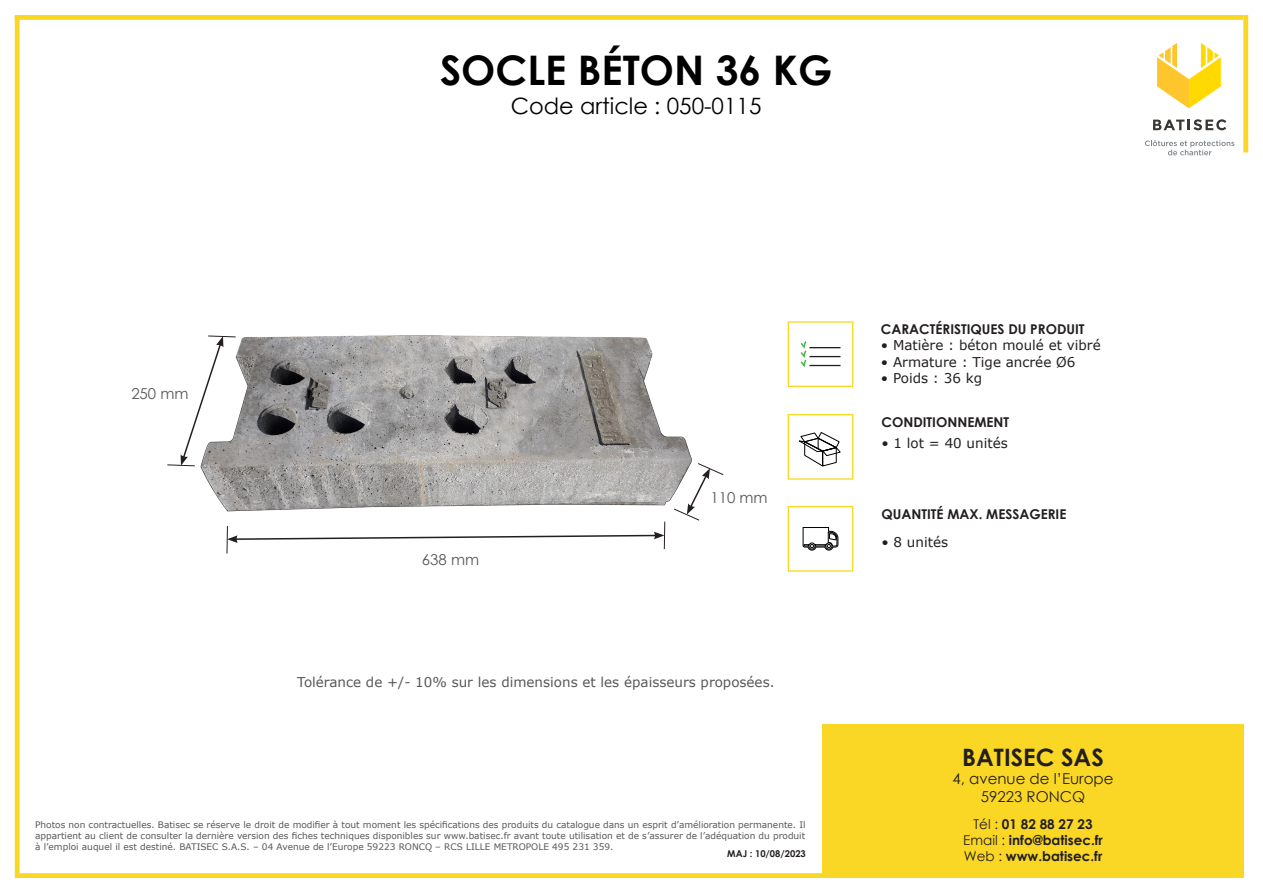
<style>
.page{position:relative;width:1263px;height:893px;background:#fff}
.page>*{position:absolute;margin:0;border:0;box-sizing:border-box;transform-origin:0 0}
.t1{font:700 40.8px "Century Gothic";color:#000001}
.t2{font:700 24px "Century Gothic";color:#231f20}
.t3{font:22.5px "Century Gothic";color:#000001}
.t4{font:15px/18px "Century Gothic";color:#231f20;text-align:center}
.t5{font:15px "Century Gothic";color:#57585a}
.t6{font:700 13.5px/16.2px "Century Gothic";color:#231f20;text-align:center}
.t7{font:13.5px "Verdana";color:#231f20}
.t8{font:13.5px "Verdana";color:#57585a}
.t9{font:700 9.45px "Century Gothic";color:#231f20}
.t10{font:9px/10.8px "Verdana";color:#57585a;text-align:justify}
.s1{font-weight:400}
</style>
<div class="page">
<div style="left:15px;top:15px;width:5px;height:858px;background:#fad725"></div>
<div style="left:15px;top:15px;width:1228px;height:5px;background:#fad725"></div>
<div style="left:1243px;top:15px;width:5px;height:137px;background:#fad725"></div>
<div style="left:15px;top:873px;width:1229px;height:5px;background:#fad725"></div>
<div style="left:822px;top:725px;width:422px;height:153px;background:#fad725"></div>
<svg style="left:1157px;top:43px;width:64px;height:65px"></svg>
<svg style="left:1153px;top:119px;width:73px;height:11px"></svg>
<svg style="left:1145px;top:140px;width:89px;height:15px"></svg>
<div style="left:788px;top:321px;width:65px;height:66px;border:1px solid #fad725"></div>
<div style="left:788px;top:414px;width:65px;height:66px;border:1px solid #fad725"></div>
<div style="left:788px;top:506px;width:65px;height:66px;border:1px solid #fad725"></div>
<hr style="left:809px;top:347px;width:31px;height:1px;background:#231f20">
<hr style="left:809px;top:356px;width:31px;height:1px;background:#231f20">
<hr style="left:809px;top:365px;width:31px;height:1px;background:#231f20">
<svg style="left:800px;top:341px;width:7px;height:27px"></svg>
<svg style="left:799px;top:432px;width:42px;height:35px"></svg>
<svg style="left:803px;top:527px;width:35px;height:24px"></svg>
<img style="left:200px;top:335px;width:492px;height:177px">
<svg style="left:226px;top:521px;width:439px;height:33px"></svg>
<svg style="left:673px;top:462px;width:51px;height:59px"></svg>
<svg style="left:167px;top:335px;width:69px;height:132px"></svg>
<p class="t1" style="left:440px;top:39px;width:394px">SOCLE BÉTON 36 KG</p>
<p class="t3" style="left:511px;top:90px;width:252px">Code article : 050-0115</p>
<p class="t5" style="left:131px;top:383px;width:59px">250 mm</p>
<p class="t5" style="left:422px;top:549px;width:59px">638 mm</p>
<p class="t5" style="left:710px;top:487px;width:59px">110 mm</p>
<p class="t8" style="left:297px;top:673px;width:479px">Tolérance de +/- 10% sur les dimensions et les épaisseurs proposées.</p>
<p class="t10" style="left:35px;top:819px;width:772px">Photos non contractuelles. Batisec se réserve le droit de modifier à tout moment les spécifications des produits du catalogue dans un esprit d’amélioration permanente. Il appartient au client de consulter la dernière version des fiches techniques disponibles sur www.batisec.fr avant toute utilisation et de s’assurer de l’adéquation du produit à l’emploi auquel il est destiné. BATISEC S.A.S. – 04 Avenue de l’Europe 59223 RONCQ – RCS LILLE METROPOLE 495 231 359.</p>
<p class="t9" style="left:727px;top:846px;width:80px">MAJ : 10/08/2023</p>
<p class="t6" style="left:881px;top:321px;width:205px">CARACTÉRISTIQUES DU PRODUIT</p>
<p class="t7" style="left:881px;top:336px;width:221px">• Matière : béton moulé et vibré</p>
<p class="t7" style="left:881px;top:352px;width:196px">• Armature : Tige ancrée Ø6</p>
<p class="t7" style="left:881px;top:369px;width:103px">• Poids : 36 kg</p>
<p class="t6" style="left:881px;top:414px;width:129px">CONDITIONNEMENT</p>
<p class="t7" style="left:881px;top:433px;width:128px">• 1 lot = 40 unités</p>
<p class="t6" style="left:881px;top:505px;width:186px">QUANTITÉ MAX. MESSAGERIE</p>
<p class="t7" style="left:881px;top:533px;width:68px">• 8 unités</p>
<h2 class="t2" style="left:962px;top:739px;width:143px">BATISEC SAS</h2>
<h3 class="t4" style="left:952px;top:770px;width:163px">4, avenue de l’Europe<br>59223 RONCQ</h3>
<h3 class="t6" style="left:963px;top:815px;width:141px"><span class="s1">Tél :</span> 01 82 88 27 23<br><span class="s1">Email :</span> info@batisec.fr<br><span class="s1">Web :</span> www.batisec.fr</h3>
</div>
